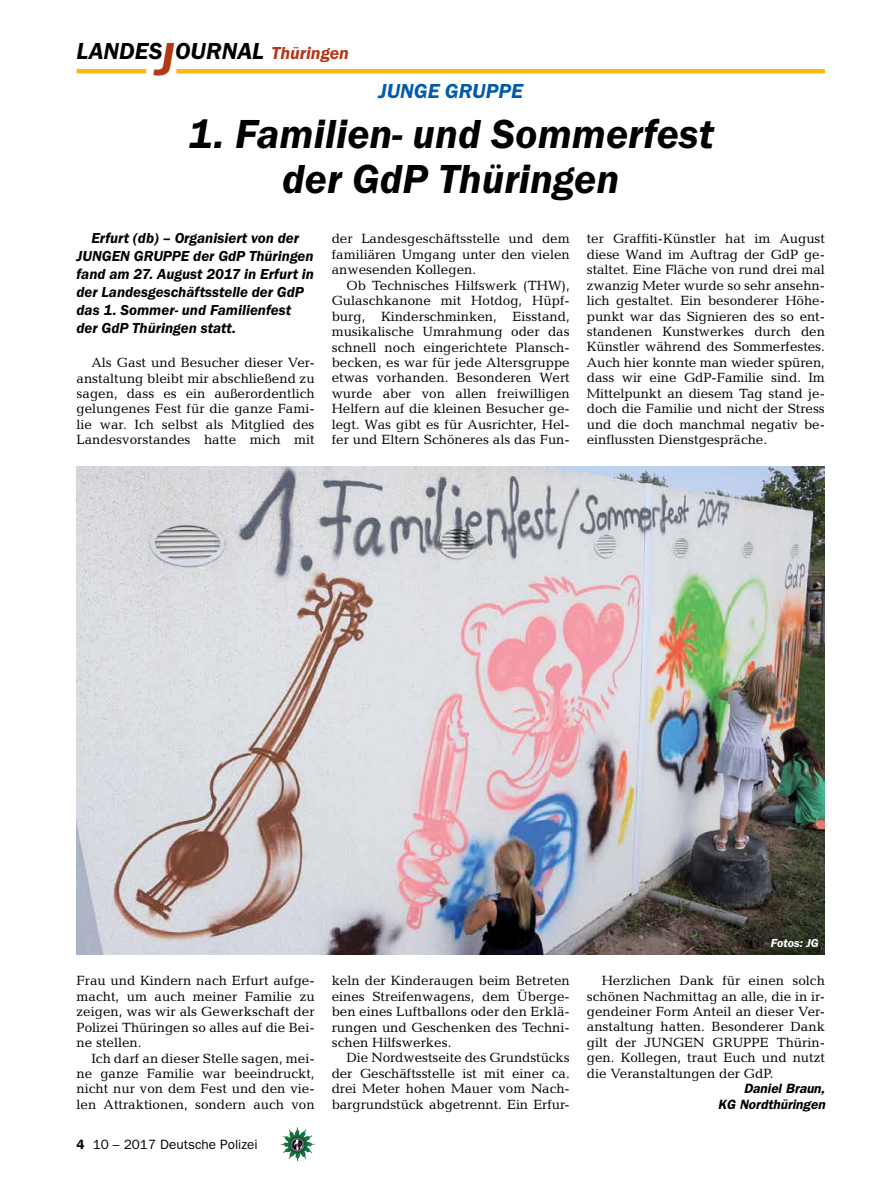
<style>
.page{position:relative;width:893px;height:1191px;background:#fff}
.page>*{position:absolute;margin:0;border:0;box-sizing:border-box;transform-origin:0 0}
.t1{font:italic 600 42px/45px "Franklin Gothic Itc T";color:#000;text-align:center}
.t2{font:italic 600 24px "Franklin Gothic Itc T";color:#000}
.t3{font:italic 600 21px "Franklin Gothic Itc T";color:#005baa}
.t4{font:italic 600 15px/18px "Franklin Gothic Itc T";color:#000}
.t5{font:13.5px/15.5px "Candida";color:#000;text-align:justify}
.t6{font:italic 600 13.5px/15.5px "Franklin Gothic";color:#000;text-align:right}
.t7{font:13.5px "Franklin Gothic";color:#000}
.t8{font:italic 600 12px "Franklin Gothic Itc T";letter-spacing:-.005em;color:#fff}
.s1{font-size:48px;color:#b33916}
.s2{font-size:18px;color:#b33916}
.s3{font-weight:600}
</style>
<div class="page">
<hr style="left:77px;top:69px;width:69px;height:4px;background:#fdb913">
<hr style="left:176px;top:69px;width:649px;height:4px;background:#fdb913">
<img style="left:281px;top:1128px;width:16px;height:24px">
<img style="left:77px;top:466px;width:748px;height:488px">
<h2 class="t2" style="left:77px;top:37px;width:274px">LANDES<span class="s1">J</span>OURNAL <span class="s2">Thüringen</span></h2>
<h3 class="t3" style="left:378px;top:79px;width:146px">JUNGE GRUPPE</h3>
<h1 class="t1" style="left:188px;top:111px;width:528px">1. Familien- und Sommerfest der GdP Thüringen</h1>
<p class="t4" style="left:77px;top:229px;width:239px;text-indent:15px">Erfurt (db) – Organisiert von der<br>JUNGEN GRUPPE der GdP Thüringen fand am 27. August 2017 in Erfurt in der Landesgeschäftsstelle der GdP das 1. Sommer- und Familienfest der GdP Thüringen statt.</p>
<p class="t5" style="left:77px;top:355px;width:240px;text-indent:15px">Als Gast und Besucher dieser Ver&shy;anstaltung bleibt mir abschließend zu sagen, dass es ein außerordentlich gelungenes Fest für die ganze Fami&shy;lie war. Ich selbst als Mitglied des Landesvorstandes hatte mich mit</p>
<p class="t5" style="left:587px;top:231px;width:240px">ter Graffiti-Künstler hat im August diese Wand im Auftrag der GdP ge&shy;staltet. Eine Fläche von rund drei mal zwanzig Meter wurde so sehr ansehn&shy;lich gestaltet. Ein besonderer Höhe&shy;punkt war das Signieren des so ent&shy;standenen Kunstwerkes durch den Künstler während des Sommerfestes.<br>Auch hier konnte man wieder spüren, dass wir eine GdP-Familie sind. Im Mittelpunkt an diesem Tag stand je&shy;doch die Familie und nicht der Stress und die doch manchmal negativ be&shy;einflussten Dienstgespräche.</p>
<p class="t5" style="left:332px;top:231px;width:240px">der Landesgeschäftsstelle und dem familiären Umgang unter den vielen anwesenden Kollegen.</p>
<p class="t5" style="left:332px;top:277px;width:240px;text-indent:15px">Ob Technisches Hilfswerk (THW), Gulaschkanone mit Hotdog, Hüpf&shy;burg, Kinderschminken, Eisstand, musikalische Umrahmung oder das schnell noch eingerichtete Plansch&shy;becken, es war für jede Altersgruppe etwas vorhanden. Besonderen Wert wurde aber von allen freiwilligen Helfern auf die kleinen Besucher ge&shy;legt. Was gibt es für Ausrichter, Hel&shy;fer und Eltern Schöneres als das Fun-</p>
<p class="t5" style="left:77px;top:973px;width:240px">Frau und Kindern nach Erfurt aufge&shy;macht, um auch meiner Familie zu zeigen, was wir als Gewerkschaft der Polizei Thüringen so alles auf die Bei&shy;ne stellen.</p>
<p class="t5" style="left:77px;top:1050px;width:240px;text-indent:15px">Ich darf an dieser Stelle sagen, mei&shy;ne ganze Familie war beeindruckt, nicht nur von dem Fest und den vie&shy;len Attraktionen, sondern auch von</p>
<p class="t7" style="left:77px;top:1136px;width:183px"><span class="s3">4</span> 10 – 2017 Deutsche Polizei</p>
<p class="t5" style="left:332px;top:973px;width:240px">keln der Kinderaugen beim Betreten eines Streifenwagens, dem Überge&shy;ben eines Luftballons oder den Erklä&shy;rungen und Geschenken des Techni&shy;schen Hilfswerkes.</p>
<p class="t5" style="left:332px;top:1050px;width:240px;text-indent:15px">Die Nordwestseite des Grundstücks der Geschäftsstelle ist mit einer ca. drei Meter hohen Mauer vom Nach&shy;bargrundstück abgetrennt. Ein Erfur-</p>
<p class="t8" style="left:771px;top:936px;width:49px">Fotos: JG</p>
<p class="t5" style="left:587px;top:972px;width:240px;text-indent:15px">Herzlichen Dank für einen solch schönen Nachmittag an alle, die in ir&shy;gendeiner Form Anteil an dieser Ver&shy;anstaltung hatten. Besonderer Dank gilt der JUNGEN GRUPPE Thürin&shy;gen. Kollegen, traut Euch und nutzt die Veranstaltungen der GdP.</p>
<p class="t6" style="left:718px;top:1080px;width:109px">Daniel Braun,<br>KG Nordthüringen</p>
</div>
